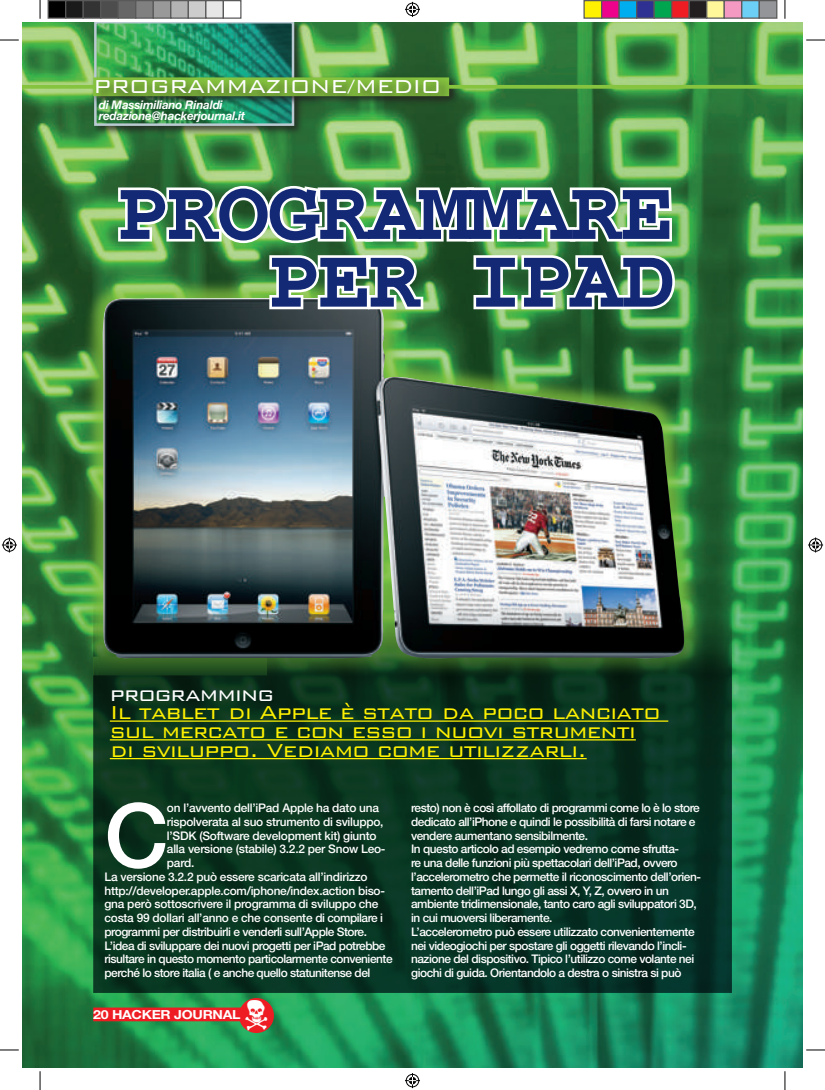
<style>
.page{position:relative;width:825px;height:1090px;background:#fff}
.page>*{position:absolute;margin:0;border:0;box-sizing:border-box;transform-origin:0 0}
.t1{font:500 88.88px "Helvetica Neue";color:#fff}
.t2{font:700 86.88px/67.8px "Courier";letter-spacing:-.02em;color:#142975;text-align:right}
.Normale{font:31.12px "At Last A Tshirt";color:#fff}
.Normale-2{font:300 25px/18.8px "Bank Gothic BT";letter-spacing:-.035em;color:#fff101}
.Normale-3{font:300 25px "Bank Gothic BT";letter-spacing:-.035em;color:#fff}
.Normale-4{font:700 12.5px "Helvetica Neue";letter-spacing:-.02em;color:#fff;scale:1.13 1}
.t3{font:500 11.88px/13.8px "Helvetica Neue";letter-spacing:-.04em;color:#fff}
.t4{font:500 11.88px/13.8px "Helvetica Neue";letter-spacing:-.02em;color:#fff}
.Normale-5{font:italic 700 11.88px "Helvetica Neue";letter-spacing:-.015em;color:#fff}
.s1{color:#fff}
</style>
<div class="page">
<img style="left:22px;top:22px;width:780px;height:1046px">
<div style="left:92px;top:22px;width:217px;height:119px;background:#231f20;opacity:.75"></div>
<img style="left:94px;top:22px;width:200px;height:53px">
<div style="left:91px;top:75px;width:373px;height:36px;background:#231f20;opacity:.75"></div>
<svg style="left:22px;top:85px;width:780px;height:4px;background:#82c140"></svg>
<div style="left:93px;top:77px;width:403px;height:59px;background:#231f20;opacity:.75"></div>
<div style="left:93px;top:1007px;width:164px;height:14px;background:#ee1d23"></div>
<div style="left:239px;top:998px;width:35px;height:35px;background:#ee1d23;border-radius:50%"></div>
<div style="left:81px;top:276px;width:721px;height:529px;background:#86c43f;opacity:.75"></div>
<img style="left:100px;top:297px;width:586px;height:290px">
<svg style="left:93px;top:587px;width:638px;height:406px;background:#133927"></svg>
<hr style="left:110px;top:720px;width:558px;height:2px;background:#fff101">
<hr style="left:110px;top:739px;width:525px;height:1px;background:#fff101">
<hr style="left:110px;top:758px;width:476px;height:1px;background:#fff101">
<svg style="left:115px;top:183px;width:559px;height:63px"></svg>
<svg style="left:266px;top:253px;width:159px;height:59px"></svg>
<svg style="left:470px;top:253px;width:207px;height:59px"></svg>
<svg style="left:0;top:39px;width:19px;height:1px"></svg>
<svg style="left:806px;top:39px;width:18px;height:1px"></svg>
<svg style="left:39px;top:0;width:1px;height:19px"></svg>
<svg style="left:39px;top:1071px;width:1px;height:19px"></svg>
<svg style="left:0;top:40px;width:19px;height:1px"></svg>
<svg style="left:806px;top:40px;width:18px;height:1px"></svg>
<svg style="left:0;top:1050px;width:19px;height:1px"></svg>
<svg style="left:806px;top:1050px;width:18px;height:1px"></svg>
<svg style="left:40px;top:0;width:1px;height:19px"></svg>
<svg style="left:40px;top:1071px;width:1px;height:19px"></svg>
<svg style="left:784px;top:0;width:1px;height:19px"></svg>
<svg style="left:784px;top:1071px;width:1px;height:19px"></svg>
<div style="left:404px;top:2px;width:16px;height:15px;border:3px solid #fff;border-radius:50%"></div>
<svg style="left:405px;top:2px;width:15px;height:15px"></svg>
<div style="left:404px;top:1073px;width:16px;height:15px;border:3px solid #fff;border-radius:50%"></div>
<svg style="left:405px;top:1073px;width:15px;height:15px"></svg>
<div style="left:2px;top:537px;width:15px;height:16px;border:3px solid #fff;border-radius:50%"></div>
<svg style="left:2px;top:537px;width:15px;height:15px"></svg>
<div style="left:807px;top:537px;width:16px;height:16px;border:3px solid #fff;border-radius:50%"></div>
<svg style="left:807px;top:537px;width:15px;height:15px"></svg>
<div style="left:48px;top:1px;width:18px;height:17px;background:#000"></div>
<div style="left:48px;top:0;width:18px;height:19px;border:1px solid #595959"></div>
<div style="left:66px;top:1px;width:17px;height:17px;background:#1a1a1a"></div>
<div style="left:65px;top:0;width:19px;height:19px;border:1px solid #595959"></div>
<div style="left:83px;top:1px;width:18px;height:17px;background:#333"></div>
<div style="left:83px;top:0;width:18px;height:19px;border:1px solid #595959"></div>
<div style="left:101px;top:1px;width:17px;height:17px;background:#4d4d4d"></div>
<div style="left:100px;top:0;width:19px;height:19px;border:1px solid #595959"></div>
<div style="left:118px;top:1px;width:18px;height:17px;background:#666"></div>
<div style="left:118px;top:0;width:18px;height:19px;border:1px solid #595959"></div>
<div style="left:136px;top:1px;width:17px;height:17px;background:#808080"></div>
<div style="left:135px;top:0;width:19px;height:19px;border:1px solid #595959"></div>
<div style="left:153px;top:1px;width:18px;height:17px;background:#999"></div>
<div style="left:153px;top:0;width:18px;height:19px;border:1px solid #595959"></div>
<div style="left:171px;top:1px;width:17px;height:17px;background:#b3b3b3"></div>
<div style="left:170px;top:0;width:19px;height:19px;border:1px solid #595959"></div>
<div style="left:188px;top:1px;width:18px;height:17px;background:#ccc"></div>
<div style="left:188px;top:0;width:18px;height:19px;border:1px solid #595959"></div>
<div style="left:206px;top:1px;width:17px;height:17px;background:#e6e6e6"></div>
<div style="left:205px;top:0;width:19px;height:19px;border:1px solid #595959"></div>
<div style="left:223px;top:0;width:18px;height:19px;border:1px solid #595959"></div>
<div style="left:583px;top:1px;width:18px;height:17px;background:#fff101"></div>
<div style="left:583px;top:0;width:19px;height:19px;border:1px solid #595959"></div>
<div style="left:601px;top:1px;width:17px;height:17px;background:#ed028c"></div>
<div style="left:600px;top:0;width:19px;height:19px;border:1px solid #595959"></div>
<div style="left:618px;top:1px;width:18px;height:17px;background:#00aeef"></div>
<div style="left:618px;top:0;width:19px;height:19px;border:1px solid #595959"></div>
<div style="left:636px;top:1px;width:17px;height:17px;background:#2e3092"></div>
<div style="left:635px;top:0;width:19px;height:19px;border:1px solid #595959"></div>
<div style="left:653px;top:1px;width:18px;height:17px;background:#00a54f"></div>
<div style="left:653px;top:0;width:19px;height:19px;border:1px solid #595959"></div>
<div style="left:671px;top:1px;width:17px;height:17px;background:#ee1d23"></div>
<div style="left:670px;top:0;width:19px;height:19px;border:1px solid #595959"></div>
<div style="left:688px;top:1px;width:18px;height:17px;background:#231f20"></div>
<div style="left:688px;top:0;width:19px;height:19px;border:1px solid #595959"></div>
<div style="left:706px;top:1px;width:17px;height:17px;background:#fff79a"></div>
<div style="left:705px;top:0;width:19px;height:19px;border:1px solid #595959"></div>
<div style="left:723px;top:1px;width:18px;height:17px;background:#f499c2"></div>
<div style="left:723px;top:0;width:19px;height:19px;border:1px solid #595959"></div>
<div style="left:741px;top:1px;width:17px;height:17px;background:#6bcff6"></div>
<div style="left:740px;top:0;width:19px;height:19px;border:1px solid #595959"></div>
<div style="left:758px;top:1px;width:18px;height:17px;background:#939598"></div>
<div style="left:758px;top:0;width:19px;height:19px;border:1px solid #595959"></div>
<p class="Normale-3" style="left:93px;top:73px;width:350px">Programmazione/medio</p>
<p class="Normale-5" style="left:99px;top:98px;width:125px">di Massimiliano Rinaldi</p>
<p class="Normale-5" style="left:99px;top:109px;width:148px">redazione@hackerjournal.it</p>
<p class="t2" style="left:116px;top:181px;width:557px">Programmare per iPad</p>
<p class="Normale-2" style="left:110px;top:684px;width:552px"><span class="s1">programming<br></span>I l tablet di Apple è stato da poco lanciato sul mercato e con esso i nuovi strumenti</p>
<p class="Normale-2" style="left:110px;top:740px;width:478px">di sviluppo. Vediamo come utilizzarli.</p>
<p class="t1" style="left:104px;top:783px;width:66px">C</p>
<p class="t4" style="left:167px;top:801px;width:220px">on l’avvento dell’iPad Apple ha dato una rispolverata al suo strumento di sviluppo, l’SDK (Software development kit) giunto alla versione (stabile) 3.2.2 per Snow Leo&shy;pard.</p>
<p class="t4" style="left:104px;top:870px;width:282px">La versione 3.2.2 può essere scaricata all’indirizzo http://developer.apple.com/iphone/index.action biso&shy;gna però sottoscrivere il programma di sviluppo che costa 99 dollari all’anno e che consente di compilare i programmi per distribuirli e venderli sull’Apple Store.</p>
<p class="t3" style="left:104px;top:938px;width:289px">L’idea di sviluppare dei nuovi progetti per iPad potrebbe risultare in questo momento particolarmente conveniente perché lo store italia ( e anche quello statunitense del</p>
<p class="Normale" style="left:244px;top:1002px;width:26px">y</p>
<p class="Normale-4" style="left:93px;top:1006px;width:132px">20 HACKER JOURNAL</p>
<p class="t3" style="left:411px;top:801px;width:290px">resto) non è così affollato di programmi come lo è lo store dedicato all’iPhone e quindi le possibilità di farsi notare e vendere aumentano sensibilmente.</p>
<p class="t3" style="left:411px;top:842px;width:291px">In questo articolo ad esempio vedremo come sfrutta-<br>re una delle funzioni più spettacolari dell’iPad, ovvero l’accelerometro che permette il riconoscimento dell’orien&shy;tamento dell’iPad lungo gli assi X, Y, Z, ovvero in un ambiente tridimensionale, tanto caro agli sviluppatori 3D, in cui muoversi liberamente.</p>
<p class="t3" style="left:411px;top:925px;width:285px">L’accelerometro può essere utilizzato convenientemente nei videogiochi per spostare gli oggetti rilevando l’incli&shy;nazione del dispositivo. Tipico l’utilizzo come volante nei giochi di guida. Orientandolo a destra o sinistra si può</p>
</div>
